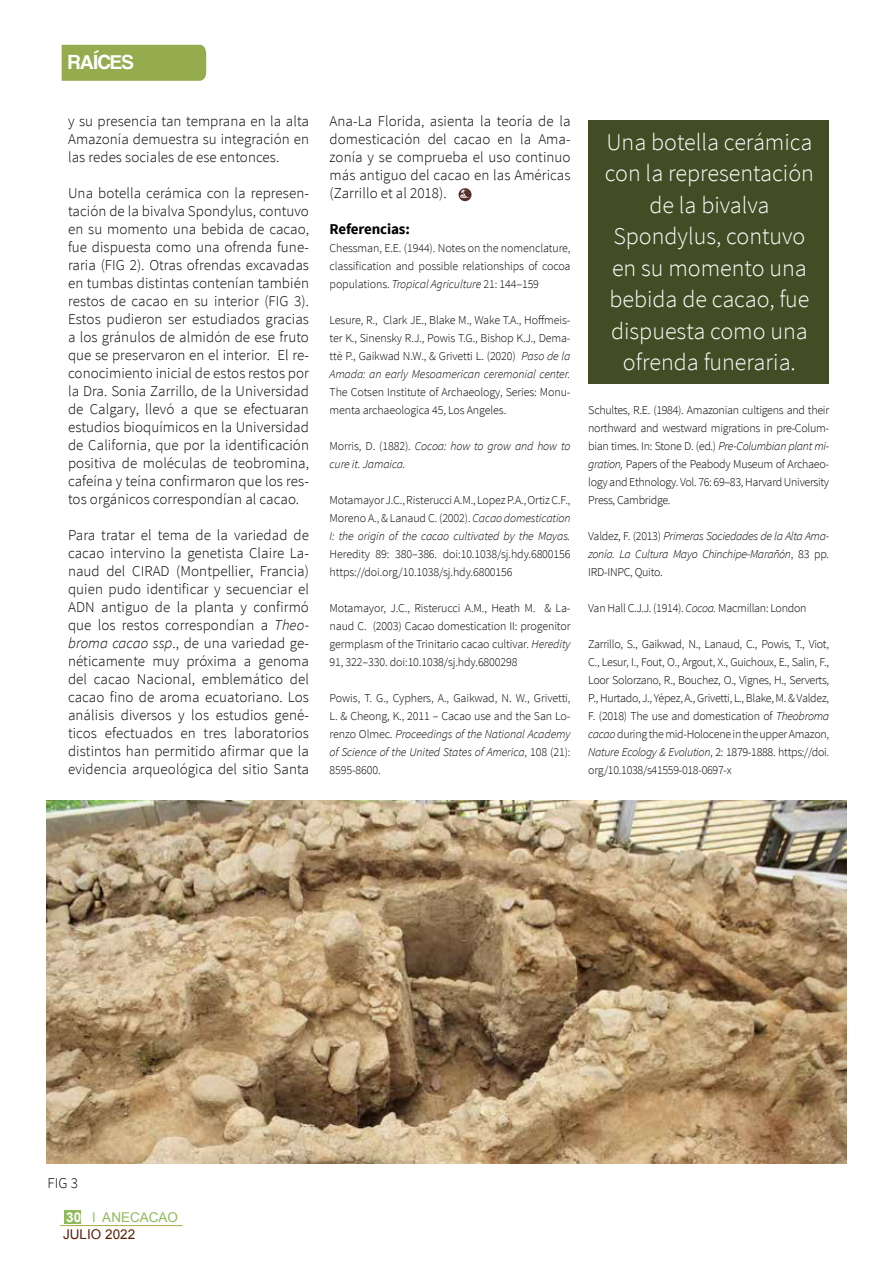
<style>
.page{position:relative;width:893px;height:1263px;background:#fff}
.page>*{position:absolute;margin:0;border:0;box-sizing:border-box;transform-origin:0 0}
.t1{font:300 24px/31.5px "Source Sans Pro";color:#fff;text-align:center}
.t2{font:21px "Coolvetica Rg";color:#fff}
.t3{font:300 15px/18px "Source Sans Pro";letter-spacing:.005em;color:#000;text-align:justify}
.t4{font:700 15px "Source Sans Pro";letter-spacing:-.01em;color:#000}
.t5{font:13.5px/17px "Arial";color:#91ba5b}
.t6{font:300 12px/18px "Source Sans Pro";letter-spacing:-.01em;color:#000;text-align:justify}
.t7{font:italic 300 12px/18px "Source Sans Pro";letter-spacing:-.025em;color:#000}
.s1{font-style:italic}
.s2{font-style:normal}
.s3{font-weight:700;color:#fff}
.s4{color:#5c2009}
</style>
<div class="page">
<div style="left:62px;top:45px;width:144px;height:36px;background:#94ac4d"></div>
<svg style="left:459px;top:188px;width:13px;height:13px"></svg>
<svg style="left:460px;top:189px;width:11px;height:9px"></svg>
<div style="left:588px;top:120px;width:241px;height:264px;background:#424d25"></div>
<img style="left:47px;top:800px;width:799px;height:363px">
<div style="left:64px;top:1210px;width:17px;height:14px;background:#91ba5b"></div>
<hr style="left:60px;top:1225px;width:123px;height:1px;background:#a8ab4c">
<h2 class="t2" style="left:68px;top:49px;width:67px">RAÍCES</h2>
<p class="t3" style="left:68px;top:112px;width:242px">y su presencia tan temprana en la alta Amazonía demuestra su integración en las redes sociales de ese entonces.</p>
<p class="t3" style="left:68px;top:184px;width:242px">Una botella cerámica con la represen&shy;tación de la bivalva Spondylus, contuvo en su momento una bebida de cacao, fue dispuesta como una ofrenda fune&shy;raria (FIG 2). Otras ofrendas excavadas en tumbas distintas contenían también restos de cacao en su interior (FIG 3).<br>Estos pudieron ser estudiados gracias a los gránulos de almidón de ese fruto que se preservaron en el interior. El re&shy;conocimiento inicial de estos restos por la Dra. Sonia Zarrillo, de la Universidad de Calgary, llevó a que se efectuaran estudios bioquímicos en la Universidad de California, que por la identificación positiva de moléculas de teobromina, cafeína y teína confirmaron que los res&shy;tos orgánicos correspondían al cacao.</p>
<p class="t3" style="left:68px;top:526px;width:242px">Para tratar el tema de la variedad de cacao intervino la genetista Claire La&shy;naud del CIRAD (Montpellier, Francia) quien pudo identificar y secuenciar el ADN antiguo de la planta y confirmó que los restos correspondían a <span class="s1">Theo&shy;broma cacao ssp</span>., de una variedad ge&shy;néticamente muy próxima a genoma del cacao Nacional, emblemático del cacao fino de aroma ecuatoriano. Los análisis diversos y los estudios gené&shy;ticos efectuados en tres laboratorios distintos han permitido afirmar que la evidencia arqueológica del sitio Santa</p>
<p class="t3" style="left:330px;top:112px;width:242px">Ana-La Florida, asienta la teoría de la domesticación del cacao en la Ama&shy;zonía y se comprueba el uso continuo más antiguo del cacao en las Américas (Zarrillo et al 2018).</p>
<p class="t4" style="left:330px;top:219px;width:82px">Referencias:</p>
<p class="t6" style="left:330px;top:239px;width:242px">Chessman, E.E. (1944). Notes on the nomenclature, classification and possible relationships of cocoa populations. <span class="s1">Tropical Agriculture</span> 21: 144–159</p>
<p class="t6" style="left:330px;top:311px;width:242px">Lesure, R., Clark JE., Blake M., Wake T.A., Hoffmeis&shy;ter K., Sinensky R.J., Powis T.G., Bishop K.J., Dema&shy;ttè P., Gaikwad N.W., &amp; Grivetti L. (2020) <span class="s1">Paso de la Amada: an early Mesoamerican ceremonial center.</span></p>
<p class="t6" style="left:330px;top:383px;width:242px">The Cotsen Institute of Archaeology, Series: Monu&shy;menta archaeologica 45, Los Angeles.</p>
<p class="t7" style="left:330px;top:437px;width:242px"><span class="s2">Morris, D. (1882).</span> Cocoa: how to grow and how to cure it. Jamaica.</p>
<p class="t6" style="left:330px;top:491px;width:242px">Motamayor J.C., Risterucci A.M., Lopez P.A., Ortiz C.F., Moreno A., &amp; Lanaud C. (2002). <span class="s1">Cacao domestication I: the origin of the cacao cultivated by the Mayas.</span></p>
<p class="t6" style="left:330px;top:545px;width:242px">Heredity 89: 380–386. doi:10.1038/sj.hdy.6800156 https://doi.org/10.1038/sj.hdy.6800156</p>
<p class="t6" style="left:330px;top:599px;width:242px">Motamayor, J.C., Risterucci A.M., Heath M. &amp; La&shy;naud C. (2003) Cacao domestication II: progenitor germplasm of the Trinitario cacao cultivar. <span class="s1">Heredity </span>91, 322–330. doi:10.1038/sj.hdy.6800298</p>
<p class="t6" style="left:330px;top:689px;width:242px">Powis, T. G., Cyphers, A., Gaikwad, N. W., Grivetti, L. &amp; Cheong, K., 2011 – Cacao use and the San Lo&shy;renzo Olmec. <span class="s1">Proceedings of the National Academy of Science of the United States of America</span>, 108 (21):<br>8595-8600.</p>
<h1 class="t1" style="left:605px;top:126px;width:211px">Una botella cerámica con la representación de la bivalva<br>Spondylus, contuvo en su momento una bebida de cacao, fue dispuesta como una ofrenda funeraria.</h1>
<p class="t6" style="left:588px;top:401px;width:242px">Schultes, R.E. (1984). Amazonian cultigens and their northward and westward migrations in pre-Colum&shy;bian times. In: Stone D. (ed.) <span class="s1">Pre-Columbian plant mi&shy;gration,</span> Papers of the Peabody Museum of Archaeo&shy;logy and Ethnology. Vol. 76: 69–83, Harvard University Press, Cambridge.</p>
<p class="t7" style="left:588px;top:527px;width:242px;text-align:justify"><span class="s2">Valdez, F. (2013)</span> Primeras Sociedades de la Alta Ama&shy;zonía. La Cultura Mayo Chinchipe-Marañón<span class="s2">, 83 pp.<br>IRD-INPC, Quito.</span></p>
<p class="t6" style="left:588px;top:599px;width:220px">Van Hall C.J.J. (1914). <span class="s1">Cocoa.</span> Macmillan: London</p>
<p class="t6" style="left:588px;top:635px;width:242px">Zarrillo, S., Gaikwad, N., Lanaud, C., Powis, T., Viot, C., Lesur, I., Fout, O., Argout, X., Guichoux, E., Salin, F., Loor Solorzano, R., Bouchez, O., Vignes, H., Serverts, P., Hurtado, J., Yépez, A., Grivetti, L., Blake, M. &amp; Valdez, F. (2018) The use and domestication of <span class="s1">Theobroma cacao</span> during the mid-Holocene in the upper Amazon, <span class="s1">Nature Ecology &amp; Evolution</span>, 2: 1879-1888. https://doi. org/10.1038/s41559-018-0697-x</p>
<p class="t3" style="left:48px;top:1174px;width:32px">FIG 3</p>
<p class="t5" style="left:63px;top:1209px;width:116px"><span class="s3">30</span> l ANECACAO<br><span class="s4">JULIO 2022</span></p>
</div>
